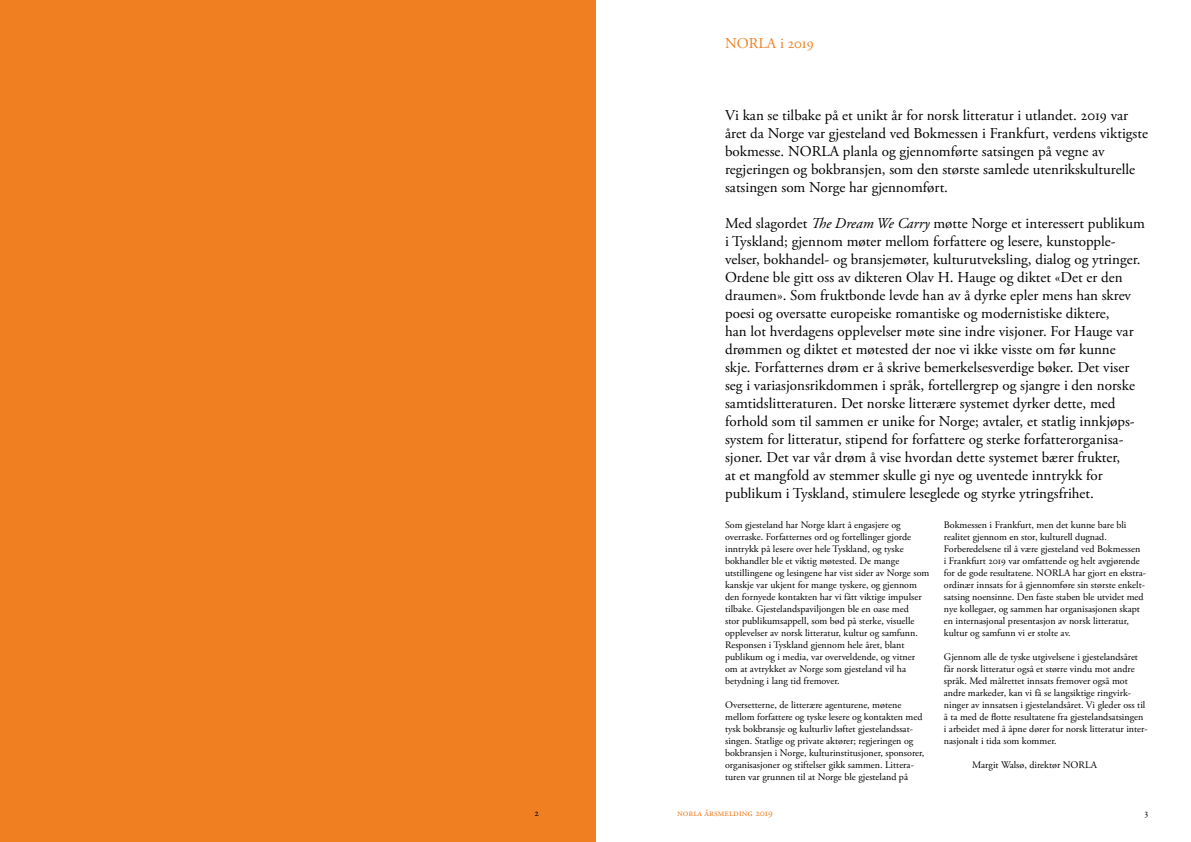
<style>
.page{position:relative;width:1191px;height:842px;background:#fff}
.page>*{position:absolute;margin:0;border:0;box-sizing:border-box;transform-origin:0 0}
.Intro{font:15px/18px "Adobe Garamond Pro";color:#000}
.Heading_1{font:15px "Adobe Garamond Pro";color:#ef7f20}
.t1{font:10px/12px "Adobe Garamond Pro";color:#000}
.t2{font:10px "Adobe Garamond Pro";color:#ef7f20}
.s1{font-style:italic}
</style>
<div class="page">
<div style="left:0;top:0;width:595px;height:842px;background:#ef7f20"></div>
<p class="Heading_1" style="left:725px;top:34px;width:90px">NORLA i 2019</p>
<p class="Intro" style="left:725px;top:107px;width:424px">Vi kan se tilbake på et unikt år for norsk litteratur i utlandet. 2019 var året da Norge var gjesteland ved Bokmessen i Frankfurt, verdens viktigste bokmesse. NORLA planla og gjennomførte satsingen på vegne av regjeringen og bokbransjen, som den største samlede utenrikskulturelle satsingen som Norge har gjennomført.</p>
<p class="Intro" style="left:725px;top:215px;width:421px">Med slagordet <span class="s1">The Dream We Carry</span> møtte Norge et interessert publikum i Tyskland; gjennom møter mellom forfattere og lesere, kunstopple&shy;velser, bokhandel- og bransjemøter, kulturutveksling, dialog og ytringer.<br>Ordene ble gitt oss av dikteren Olav H. Hauge og diktet «Det er den draumen». Som fruktbonde levde han av å dyrke epler mens han skrev poesi og oversatte europeiske romantiske og modernistiske diktere,<br>han lot hverdagens opplevelser møte sine indre visjoner. For Hauge var drømmen og diktet et møtested der noe vi ikke visste om før kunne skje. Forfatternes drøm er å skrive bemerkelsesverdige bøker. Det viser seg i variasjonsrikdommen i språk, fortellergrep og sjangre i den norske samtidslitteraturen. Det norske litterære systemet dyrker dette, med forhold som til sammen er unike for Norge; avtaler, et statlig innkjøps&shy;system for litteratur, stipend for forfattere og sterke forfatterorganisa&shy;sjoner. Det var vår drøm å vise hvordan dette systemet bærer frukter,<br>at et mangfold av stemmer skulle gi nye og uventede inntrykk for publikum i Tyskland, stimulere leseglede og styrke ytringsfrihet.</p>
<p class="t1" style="left:725px;top:519px;width:206px">Som gjesteland har Norge klart å engasjere og overraske. Forfatternes ord og fortellinger gjorde inntrykk på lesere over hele Tyskland, og tyske bokhandler ble et viktig møtested. De mange utstillingene og lesingene har vist sider av Norge som kanskje var ukjent for mange tyskere, og gjennom den fornyede kontakten har vi fått viktige impulser tilbake. Gjestelandspaviljongen ble en oase med<br>stor publikumsappell, som bød på sterke, visuelle opplevelser av norsk litteratur, kultur og samfunn.<br>Responsen i Tyskland gjennom hele året, blant publikum og i media, var overveldende, og vitner om at avtrykket av Norge som gjesteland vil ha betydning i lang tid fremover.</p>
<p class="t1" style="left:725px;top:699px;width:201px">Oversetterne, de litterære agenturene, møtene mellom forfattere og tyske lesere og kontakten med tysk bokbransje og kulturliv løftet gjestelandssat&shy;singen. Statlige og private aktører; regjeringen og bokbransjen i Norge, kulturinstitusjoner, sponsorer, organisasjoner og stiftelser gikk sammen. Littera&shy;turen var grunnen til at Norge ble gjesteland på</p>
<p class="t1" style="left:944px;top:519px;width:184px">Bokmessen i Frankfurt, men det kunne bare bli realitet gjennom en stor, kulturell dugnad.</p>
<p class="t1" style="left:944px;top:543px;width:204px">Forberedelsene til å være gjesteland ved Bokmessen<br>i Frankfurt 2019 var omfattende og helt avgjørende for de gode resultatene. NORLA har gjort en ekstra&shy;ordinær innsats for å gjennomføre sin største enkelt&shy;satsing noensinne. Den faste staben ble utvidet med nye kollegaer, og sammen har organisasjonen skapt en internasjonal presentasjon av norsk litteratur, kultur og samfunn vi er stolte av.</p>
<p class="t1" style="left:944px;top:651px;width:205px">Gjennom alle de tyske utgivelsene i gjestelandsåret får norsk litteratur også et større vindu mot andre språk. Med målrettet innsats fremover også mot andre markeder, kan vi få se langsiktige ringvirk&shy;ninger av innsatsen i gjestelandsåret. Vi gleder oss til å ta med de flotte resultatene fra gjestelandsatsingen i arbeidet med å åpne dører for norsk litteratur inter&shy;nasjonalt i tida som kommer.</p>
<p class="t1" style="left:972px;top:759px;width:126px">Margit Walsø, direktør NORLA</p>
<p class="t1" style="left:534px;top:807px;width:6px">2</p>
<p class="t2" style="left:677px;top:807px;width:97px">NORLA Årsmelding 2019</p>
<p class="t1" style="left:1144px;top:807px;width:5px">3</p>
</div>
